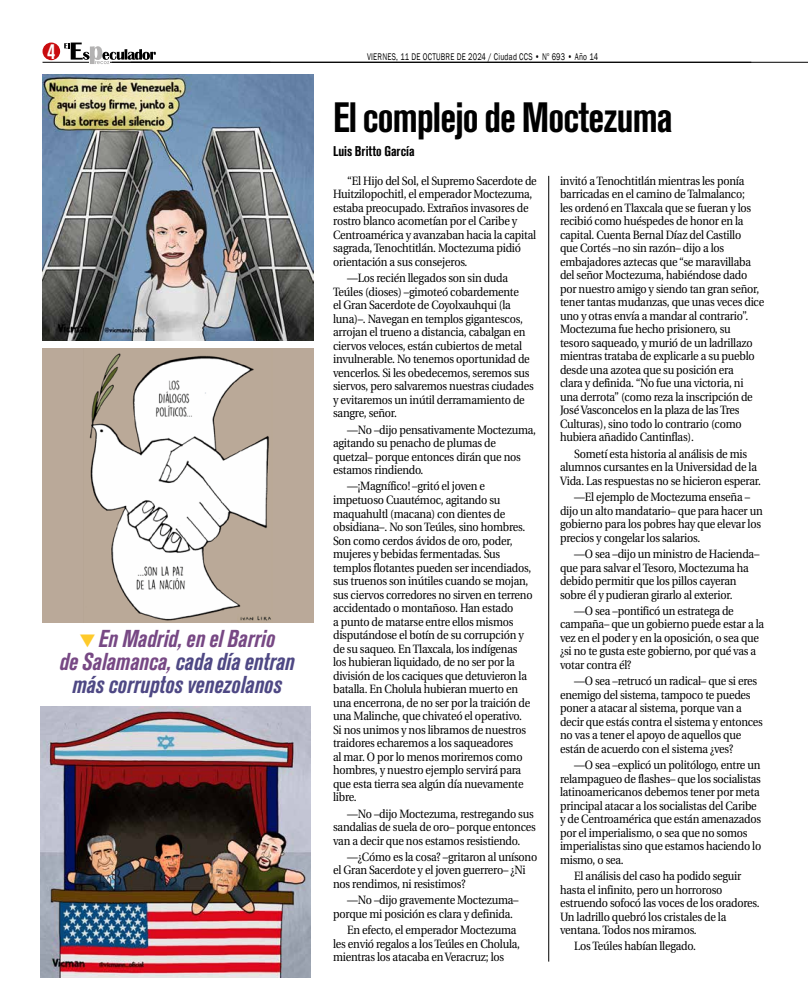
<style>
.page{position:relative;width:808px;height:1007px;background:#fff}
.page>*{position:absolute;margin:0;border:0;box-sizing:border-box;transform-origin:0 0}
.t1{font:700 condensed 42px "Akzidenz Grotesk BQ";letter-spacing:-.02em;color:#000;scale:.95 1}
.t2{font:italic 700 condensed 24.2px/23px "Akzidenz Grotesk BQ";color:#4e4884;text-align:center;scale:.95 1}
.t3{font:700 condensed 22px "Akzidenz Grotesk BQ";color:#fff;scale:.95 1}
.t4{font:14px "Akzidenz Grotesk BQ Bd Cnd Alt";color:#000}
.t5{font:12px/13.5px "Utopia";letter-spacing:-.02em;color:#000;scale:.9 1}
.t6{font:9.9px "Franklin Gothic";letter-spacing:.03em;color:#000;scale:.75 1}
.s1{color:#feca2b}
.s2{color:#774884}
</style>
<div class="page">
<div style="left:43px;top:43px;width:17px;height:17px;background:#c90c0f;border-radius:50%"></div>
<svg style="left:64px;top:43px;width:92px;height:21px"></svg>
<hr style="left:43px;top:62px;width:46px;height:1px;background:#000">
<hr style="left:548px;top:176px;width:1px;height:785px;background:#000">
<hr style="left:112px;top:62px;width:696px;height:1px;background:#000">
<img style="left:43px;top:74px;width:271px;height:267px">
<img style="left:40px;top:706px;width:271px;height:271px">
<div style="left:43px;top:348px;width:271px;height:274px;background:#baa999"></div>
<img style="left:89px;top:353px;width:182px;height:268px">
<h3 class="t3" style="left:47px;top:38px;width:10px">4</h3>
<h2 class="t2" style="left:60px;top:627px;width:249px"><span class="s1">▼</span> <span class="s2">En Madrid, en el Barrio<br>de Salamanca,</span> cada día entran más corruptos venezolanos</h2>
<p class="t6" style="left:367px;top:50px;width:310px">VIERNES, 11 DE OCTUBRE DE 2024 / Ciudad CCS • N<sup>o</sup> 693 • Año 14</p>
<h1 class="t1" style="left:333px;top:93px;width:359px">El complejo de Moctezuma</h1>
<p class="t4" style="left:333px;top:143px;width:83px">Luis Britto García</p>
<p class="t5" style="left:333px;top:174px;width:228px;text-indent:14px">“El Hijo del Sol, el Supremo Sacerdote de Huitzilopochitl, el emperador Moctezuma, estaba preocupado. Extraños invasores de rostro blanco acometían por el Caribe y Centroamérica y avanzaban hacia la capital sagrada, Tenochtitlán. Moctezuma pidió orientación a sus consejeros.</p>
<p class="t5" style="left:333px;top:271px;width:224px;text-indent:14px">—Los recién llegados son sin duda Teúles (dioses) –gimoteó cobardemente<br>el Gran Sacerdote de Coyolxauhqui (la luna)–. Navegan en templos gigantescos, arrojan el trueno a distancia, cabalgan en ciervos veloces, están cubiertos de metal invulnerable. No tenemos oportunidad de vencerlos. Si les obedecemos, seremos sus siervos, pero salvaremos nuestras ciudades y evitaremos un inútil derramamiento de sangre, señor.</p>
<p class="t5" style="left:333px;top:423px;width:227px;text-indent:14px">—No –dijo pensativamente Moctezuma, agitando su penacho de plumas de quetzal– porque entonces dirán que nos estamos rindiendo.</p>
<p class="t5" style="left:333px;top:480px;width:223px;text-indent:14px">—¡Magnífico! –gritó el joven e impetuoso Cuautémoc, agitando su maquahultl (macana) con dientes de obsidiana–. No son Teúles, sino hombres.<br>Son como cerdos ávidos de oro, poder, mujeres y bebidas fermentadas. Sus templos flotantes pueden ser incendiados, sus truenos son inútiles cuando se mojan, sus ciervos corredores no sirven en terreno accidentado o montañoso. Han estado<br>a punto de matarse entre ellos mismos disputándose el botín de su corrupción y de su saqueo. En Tlaxcala, los indígenas los hubieran liquidado, de no ser por la división de los caciques que detuvieron la batalla. En Cholula hubieran muerto en una encerrona, de no ser por la traición de una Malinche, que chivateó el operativo.<br>Si nos unimos y nos libramos de nuestros traidores echaremos a los saqueadores<br>al mar. O por lo menos moriremos como hombres, y nuestro ejemplo servirá para que esta tierra sea algún día nuevamente libre.</p>
<p class="t5" style="left:333px;top:806px;width:227px;text-indent:14px">—No –dijo Moctezuma, restregando sus sandalias de suela de oro– porque entonces van a decir que nos estamos resistiendo.</p>
<p class="t5" style="left:333px;top:850px;width:228px;text-indent:14px">—¿Cómo es la cosa? –gritaron al unísono el Gran Sacerdote y el joven guerrero– ¿Ni nos rendimos, ni resistimos?</p>
<p class="t5" style="left:333px;top:893px;width:208px;text-indent:14px">—No –dijo gravemente Moctezuma– porque mi posición es clara y definida.</p>
<p class="t5" style="left:333px;top:923px;width:209px;text-indent:14px">En efecto, el emperador Moctezuma les envió regalos a los Teúles en Cholula, mientras los atacaba en Veracruz; los</p>
<p class="t5" style="left:560px;top:174px;width:228px">invitó a Tenochtitlán mientras les ponía barricadas en el camino de Talmalanco;<br>les ordenó en Tlaxcala que se fueran y los recibió como huéspedes de honor en la capital. Cuenta Bernal Díaz del Castillo<br>que Cortés –no sin razón– dijo a los embajadores aztecas que “se maravillaba del señor Moctezuma, habiéndose dado por nuestro amigo y siendo tan gran señor, tener tantas mudanzas, que unas veces dice uno y otras envía a mandar al contrario”.<br>Moctezuma fue hecho prisionero, su<br>tesoro saqueado, y murió de un ladrillazo mientras trataba de explicarle a su pueblo desde una azotea que su posición era<br>clara y definida. “No fue una victoria, ni una derrota” (como reza la inscripción de José Vasconcelos en la plaza de las Tres Culturas), sino todo lo contrario (como hubiera añadido Cantinflas).</p>
<p class="t5" style="left:560px;top:447px;width:225px;text-align:center">Sometí esta historia al análisis de mis alumnos cursantes en la Universidad de la<br>Vida. Las respuestas no se hicieron esperar.</p>
<p class="t5" style="left:560px;top:490px;width:227px;text-indent:14px">—El ejemplo de Moctezuma enseña – dijo un alto mandatario– que para hacer un gobierno para los pobres hay que elevar los precios y congelar los salarios.</p>
<p class="t5" style="left:560px;top:547px;width:223px;text-indent:14px">—O sea –dijo un ministro de Hacienda– que para salvar el Tesoro, Moctezuma ha debido permitir que los pillos cayeran sobre él y pudieran girarlo al exterior.</p>
<p class="t5" style="left:560px;top:604px;width:228px;text-indent:14px">—O sea –pontificó un estratega de campaña– que un gobierno puede estar a la vez en el poder y en la oposición, o sea que ¿si no te gusta este gobierno, por qué vas a votar contra él?</p>
<p class="t5" style="left:560px;top:674px;width:227px;text-indent:14px">—O sea –retrucó un radical– que si eres enemigo del sistema, tampoco te puedes poner a atacar al sistema, porque van a decir que estás contra el sistema y entonces no vas a tener el apoyo de aquellos que están de acuerdo con el sistema ¿ves?</p>
<p class="t5" style="left:560px;top:758px;width:225px;text-indent:14px">—O sea –explicó un politólogo, entre un relampagueo de flashes– que los socialistas latinoamericanos debemos tener por meta principal atacar a los socialistas del Caribe y de Centroamérica que están amenazados por el imperialismo, o sea que no somos imperialistas sino que estamos haciendo lo mismo, o sea.</p>
<p class="t5" style="left:560px;top:869px;width:223px;text-indent:14px">El análisis del caso ha podido seguir hasta el infinito, pero un horroroso estruendo sofocó las voces de los oradores.<br>Un ladrillo quebró los cristales de la ventana. Todos nos miramos.</p>
<p class="t5" style="left:574px;top:939px;width:137px">Los Teúles habían llegado.</p>
</div>
